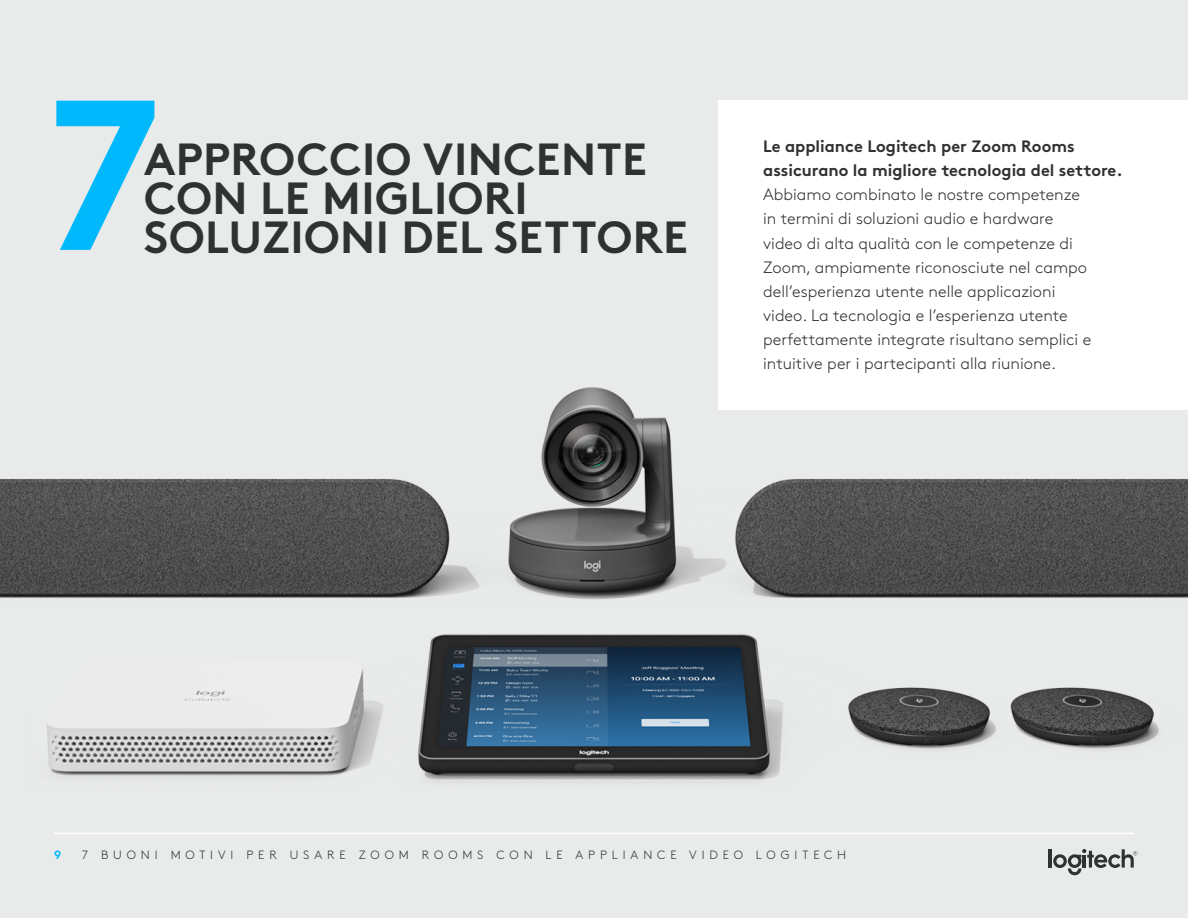
<style>
.page{position:relative;width:1188px;height:918px;background:#e9ebeb}
.page>*{position:absolute;margin:0;border:0;box-sizing:border-box;transform-origin:0 0}
.t1{font:700 213.15px "Brown Pro";color:#00b8fc}
.t2{font:700 45px/39px "Brown Pro";letter-spacing:.01em;color:#2f3132}
.t3{font:300 16.5px/24px "Brown Pro";color:#2f3132}
.t4{font:700 16.5px/24px "Brown Pro";color:#2f3132}
.t5{font:300 12px "Brown Pro";letter-spacing:.41em;color:#2f3132}
.t6{font:700 12px "Brown Pro";color:#00b8fc}
</style>
<div class="page">
<img style="left:0;top:387px;width:1188px;height:489px">
<div style="left:718px;top:100px;width:470px;height:310px;background:#fff"></div>
<h1 class="t1" style="left:47px;top:3px;width:116px">7</h1>
<h2 class="t2" style="left:144px;top:135px;width:545px">APPROCCIO VINCENTE<br>CON LE MIGLIORI<br>SOLUZIONI DEL SETTORE</h2>
<p class="t4" style="left:763px;top:133px;width:361px">Le appliance Logitech per Zoom Rooms assicurano la migliore tecnologia del settore.</p>
<p class="t3" style="left:763px;top:182px;width:330px">Abbiamo combinato le nostre competenze in termini di soluzioni audio e hardware video di alta qualità con le competenze di Zoom, ampiamente riconosciute nel campo dell’esperienza utente nelle applicazioni video. La tecnologia e l’esperienza utente perfettamente integrate risultano semplici e intuitive per i partecipanti alla riunione.</p>
<p class="t6" style="left:54px;top:845px;width:9px">9</p>
<p class="t5" style="left:82px;top:846px;width:766px">7 BUONI MOTIVI PER USARE ZOOM ROOMS CON LE APPLIANCE VIDEO LOGITECH</p>
</div>
